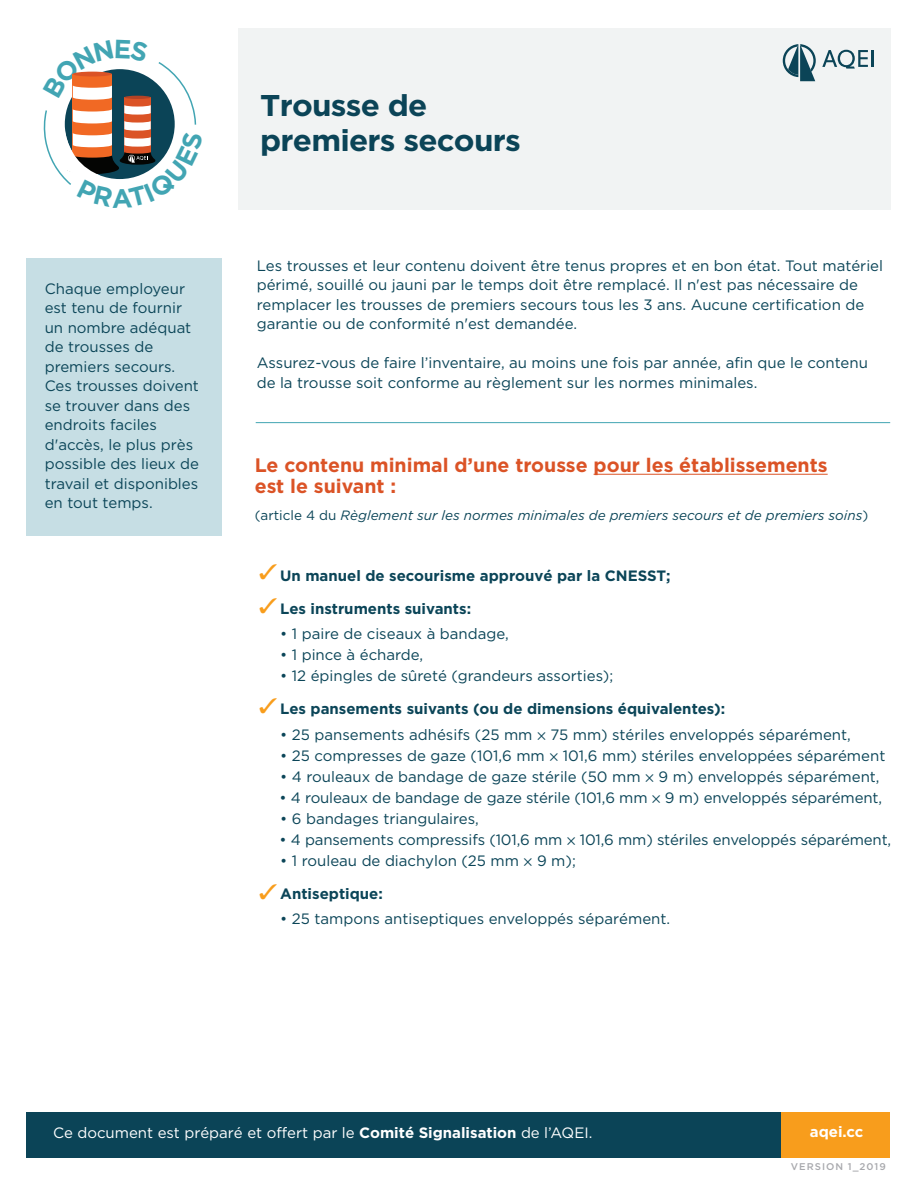
<style>
.page{position:relative;width:918px;height:1188px;background:#fff}
.page>*{position:absolute;margin:0;border:0;box-sizing:border-box;transform-origin:0 0}
.t1{font:700 30px/34.5px "Gotham";letter-spacing:-.025em;color:#0b4457;scale:1.05 1}
.t2{font:700 19.5px/21px "Gotham";color:#db5326}
.t3{font:15px/19.5px "Gotham";color:#0b4558}
.t4{font:700 15px "Gotham";color:#0b4558}
.t5{font:15px "Gotham";color:#fff}
.t6{font:700 15px "Gotham";color:#fff}
.t7{font:italic 13.5px "Gotham";color:#0b4558}
.t8{font:500 9.75px "Gotham";letter-spacing:.1em;color:#a8a9ad}
.s1{font-style:normal}
.s2{font-family:"Myriad Pro"}
.s3{font-weight:700}
</style>
<div class="page">
<div style="left:26px;top:1112px;width:756px;height:46px;background:#0b4457"></div>
<div style="left:781px;top:1112px;width:109px;height:46px;background:#f89d1c"></div>
<div style="left:26px;top:258px;width:196px;height:277px;background:#c6dee4"></div>
<div style="left:239px;top:28px;width:652px;height:182px;background:#f1f3f3"></div>
<svg style="left:783px;top:44px;width:33px;height:37px"></svg>
<svg style="left:822px;top:50px;width:52px;height:19px"></svg>
<hr style="left:594px;top:474px;width:234px;height:1px;background:#db5326">
<hr style="left:256px;top:422px;width:634px;height:1px;background:#42a5b3">
<svg style="left:43px;top:62px;width:154px;height:123px"></svg>
<p class="t3" style="left:45px;top:279px;width:156px">Chaque employeur est tenu de fournir un nombre adéquat de trousses de premiers secours.<br>Ces trousses doivent se trouver dans des endroits faciles d'accès, le plus près possible des lieux de travail et disponibles en tout temps.</p>
<h1 class="t1" style="left:260px;top:88px;width:250px">Trousse de premiers secours</h1>
<p class="t3" style="left:257px;top:256px;width:628px">Les trousses et leur contenu doivent être tenus propres et en bon état. Tout matériel périmé, souillé ou jauni par le temps doit être remplacé. Il n'est pas nécessaire de remplacer les trousses de premiers secours tous les 3 ans. Aucune certification de garantie ou de conformité n'est demandée.</p>
<p class="t3" style="left:257px;top:353px;width:613px">Assurez-vous de faire l’inventaire, au moins une fois par année, afin que le contenu de la trousse soit conforme au règlement sur les normes minimales.</p>
<h2 class="t2" style="left:255px;top:454px;width:574px">Le contenu minimal d’une trousse pour les établissements est le suivant :</h2>
<p class="t7" style="left:255px;top:507px;width:615px"><span class="s1">(article 4 du</span> Règlement sur les normes minimales de premiers secours et de premiers soins<span class="s1">)</span></p>
<p class="t4" style="left:280px;top:567px;width:392px">Un manuel de secourisme approuvé par la CNESST;</p>
<p class="t4" style="left:280px;top:600px;width:192px">Les instruments suivants:</p>
<p class="t3" style="left:280px;top:624px;width:230px">• 1 paire de ciseaux à bandage,</p>
<p class="t3" style="left:280px;top:645px;width:145px">• 1 pince à écharde,</p>
<p class="t3" style="left:280px;top:666px;width:334px">• 12 épingles de sûreté (grandeurs assorties);</p>
<p class="t4" style="left:280px;top:701px;width:446px">Les pansements suivants (ou de dimensions équivalentes):</p>
<p class="t3" style="left:280px;top:725px;width:572px">• 25 pansements adhésifs (25 mm <span class="s2">×</span> 75 mm) stériles enveloppés séparément,</p>
<p class="t3" style="left:280px;top:746px;width:607px">• 25 compresses de gaze (101,6 mm <span class="s2">×</span> 101,6 mm) stériles enveloppées séparément</p>
<p class="t3" style="left:280px;top:767px;width:601px">• 4 rouleaux de bandage de gaze stérile (50 mm <span class="s2">×</span> 9 m) enveloppés séparément,</p>
<p class="t3" style="left:279px;top:788px;width:604px">• 4 rouleaux de bandage de gaze stérile (101,6 mm <span class="s2">×</span> 9 m) enveloppés séparément,</p>
<p class="t3" style="left:280px;top:809px;width:200px">• 6 bandages triangulaires,</p>
<p class="t3" style="left:279px;top:830px;width:613px">• 4 pansements compressifs (101,6 mm <span class="s2">×</span> 101,6 mm) stériles enveloppés séparément,</p>
<p class="t3" style="left:280px;top:851px;width:297px">• 1 rouleau de diachylon (25 mm <span class="s2">×</span> 9 m);</p>
<p class="t4" style="left:280px;top:885px;width:104px">Antiseptique:</p>
<p class="t3" style="left:280px;top:909px;width:392px">• 25 tampons antiseptiques enveloppés séparément.</p>
<p class="t5" style="left:53px;top:1124px;width:541px">Ce document est préparé et offert par le <span class="s3">Comité Signalisation</span> de l’AQEI.</p>
<p class="t6" style="left:810px;top:1123px;width:55px">aqei.cc</p>
<p class="t8" style="left:791px;top:1161px;width:96px">VERSION 1_2019</p>
</div>
